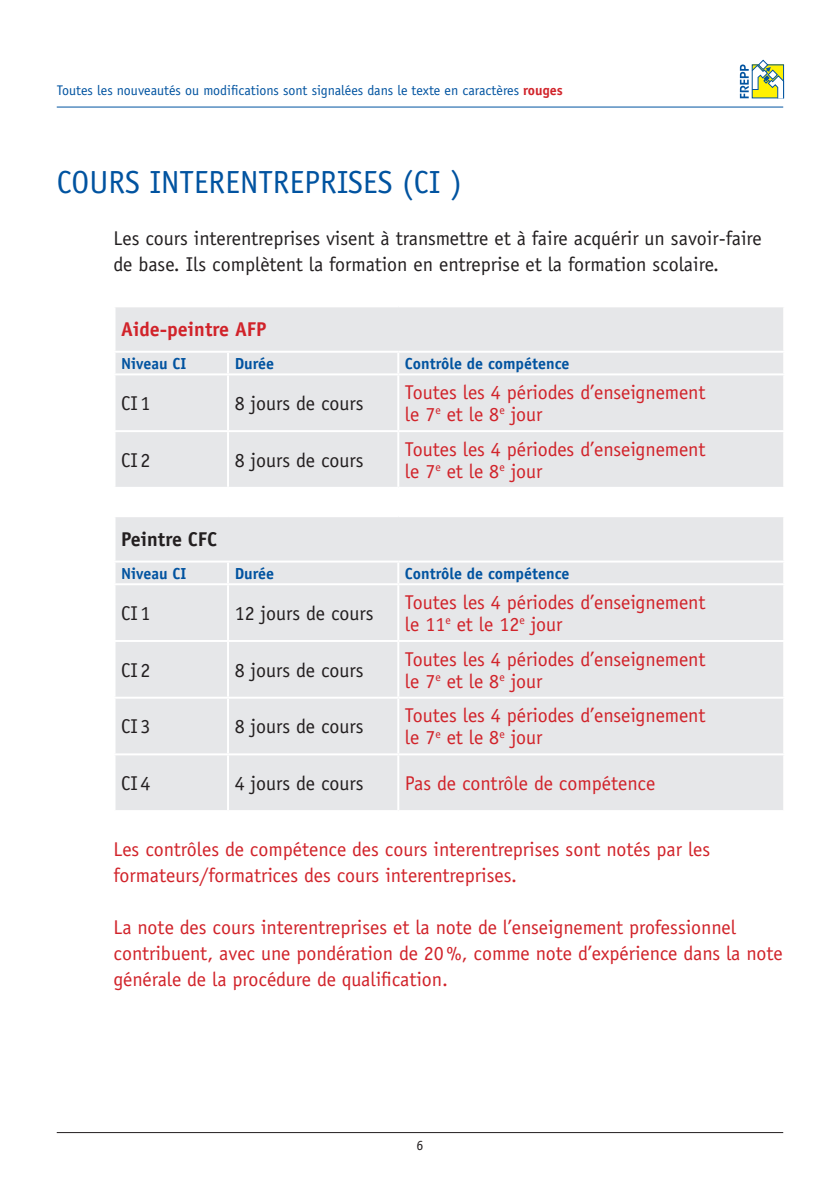
<style>
.page{position:relative;width:840px;height:1191px;background:#fff}
.page>*{position:absolute;margin:0;border:0;box-sizing:border-box;transform-origin:0 0}
.t1{font:32px "Officina Sans Std";color:#0153a0}
.t2{font:20px/22px "Officina Sans Std";color:#d1232a}
.t3{font:20px/26px "Officina Sans Std";color:#231f20}
.t4{font:700 20px "Officina Sans Std";color:#d1232a}
.t5{font:700 20px "Officina Sans Std";color:#231f20}
.t6{font:700 16px "Officina Sans Std";color:#0153a0}
.t7{font:14px "Officina Sans Std";color:#0153a0}
.t8{font:14px "Officina Sans Std";color:#231f20}
.s1{font-weight:700;color:#d1232a}
</style>
<div class="page">
<hr style="left:57px;top:107px;width:725px;height:1px;background:#0153a0">
<hr style="left:57px;top:1132px;width:725px;height:1px;background:#231f20">
<svg style="left:739px;top:59px;width:45px;height:40px"></svg>
<div style="left:115px;top:307px;width:667px;height:503px;background:#e6e7e9"></div>
<hr style="left:113px;top:351px;width:115px;height:2px;background:#fff">
<hr style="left:228px;top:351px;width:170px;height:2px;background:#fff">
<hr style="left:227px;top:353px;width:2px;height:20px;background:#fff">
<hr style="left:398px;top:351px;width:386px;height:2px;background:#fff">
<hr style="left:397px;top:353px;width:2px;height:20px;background:#fff">
<hr style="left:113px;top:373px;width:115px;height:2px;background:#fff">
<hr style="left:228px;top:373px;width:170px;height:2px;background:#fff">
<hr style="left:227px;top:375px;width:2px;height:55px;background:#fff">
<hr style="left:398px;top:373px;width:386px;height:2px;background:#fff">
<hr style="left:397px;top:375px;width:2px;height:55px;background:#fff">
<hr style="left:113px;top:430px;width:115px;height:2px;background:#fff">
<hr style="left:228px;top:430px;width:170px;height:2px;background:#fff">
<hr style="left:227px;top:432px;width:2px;height:55px;background:#fff">
<hr style="left:398px;top:430px;width:386px;height:2px;background:#fff">
<hr style="left:397px;top:432px;width:2px;height:55px;background:#fff">
<hr style="left:113px;top:487px;width:115px;height:2px;background:#fff">
<hr style="left:228px;top:487px;width:170px;height:2px;background:#fff">
<hr style="left:227px;top:489px;width:2px;height:26px;background:#fff">
<hr style="left:398px;top:487px;width:386px;height:2px;background:#fff">
<hr style="left:397px;top:489px;width:2px;height:26px;background:#fff">
<hr style="left:113px;top:515px;width:115px;height:2px;background:#fff">
<hr style="left:228px;top:515px;width:170px;height:2px;background:#fff">
<hr style="left:398px;top:515px;width:386px;height:2px;background:#fff">
<hr style="left:113px;top:560px;width:115px;height:2px;background:#fff">
<hr style="left:228px;top:560px;width:170px;height:2px;background:#fff">
<hr style="left:227px;top:562px;width:2px;height:21px;background:#fff">
<hr style="left:398px;top:560px;width:386px;height:2px;background:#fff">
<hr style="left:397px;top:562px;width:2px;height:21px;background:#fff">
<hr style="left:113px;top:583px;width:115px;height:2px;background:#fff">
<hr style="left:228px;top:583px;width:170px;height:2px;background:#fff">
<hr style="left:227px;top:585px;width:2px;height:55px;background:#fff">
<hr style="left:398px;top:583px;width:386px;height:2px;background:#fff">
<hr style="left:397px;top:585px;width:2px;height:55px;background:#fff">
<hr style="left:113px;top:640px;width:115px;height:2px;background:#fff">
<hr style="left:228px;top:640px;width:170px;height:2px;background:#fff">
<hr style="left:227px;top:642px;width:2px;height:54px;background:#fff">
<hr style="left:398px;top:640px;width:386px;height:2px;background:#fff">
<hr style="left:397px;top:642px;width:2px;height:54px;background:#fff">
<hr style="left:113px;top:696px;width:115px;height:2px;background:#fff">
<hr style="left:228px;top:696px;width:170px;height:2px;background:#fff">
<hr style="left:227px;top:698px;width:2px;height:55px;background:#fff">
<hr style="left:398px;top:696px;width:386px;height:2px;background:#fff">
<hr style="left:397px;top:698px;width:2px;height:55px;background:#fff">
<hr style="left:113px;top:753px;width:115px;height:2px;background:#fff">
<hr style="left:228px;top:753px;width:170px;height:2px;background:#fff">
<hr style="left:227px;top:755px;width:2px;height:55px;background:#fff">
<hr style="left:398px;top:753px;width:386px;height:2px;background:#fff">
<hr style="left:397px;top:755px;width:2px;height:55px;background:#fff">
<p class="t7" style="left:57px;top:82px;width:507px">Toutes les nouveautés ou modifications sont signalées dans le texte en caractères <span class="s1">rouges</span></p>
<h1 class="t1" style="left:57px;top:164px;width:406px">COURS INTERENTREPRISES (CI )</h1>
<p class="t3" style="left:113px;top:226px;width:649px">Les cours interentreprises visent à transmettre et à faire acquérir un savoir-faire de base. Ils complètent la formation en entreprise et la formation scolaire.</p>
<p class="t4" style="left:121px;top:317px;width:147px">Aide-peintre AFP</p>
<p class="t6" style="left:121px;top:353px;width:67px">Niveau CI</p>
<p class="t6" style="left:234px;top:353px;width:41px">Durée</p>
<p class="t6" style="left:405px;top:353px;width:166px">Contrôle de compétence</p>
<p class="t3" style="left:121px;top:390px;width:31px">CI1</p>
<p class="t3" style="left:234px;top:390px;width:130px">8 jours de cours</p>
<p class="t2" style="left:405px;top:381px;width:302px">Toutes les 4 périodes d’enseignement le 7<sup>e</sup> et le 8<sup>e</sup> jour</p>
<p class="t3" style="left:121px;top:447px;width:31px">CI2</p>
<p class="t3" style="left:234px;top:447px;width:130px">8 jours de cours</p>
<p class="t2" style="left:405px;top:438px;width:302px">Toutes les 4 périodes d’enseignement le 7<sup>e</sup> et le 8<sup>e</sup> jour</p>
<p class="t5" style="left:121px;top:527px;width:97px">Peintre CFC</p>
<p class="t6" style="left:121px;top:563px;width:67px">Niveau CI</p>
<p class="t6" style="left:234px;top:563px;width:41px">Durée</p>
<p class="t6" style="left:405px;top:563px;width:166px">Contrôle de compétence</p>
<p class="t3" style="left:121px;top:600px;width:31px">CI1</p>
<p class="t3" style="left:234px;top:600px;width:140px">12 jours de cours</p>
<p class="t2" style="left:405px;top:591px;width:302px">Toutes les 4 périodes d’enseignement le 11<sup>e</sup> et le 12<sup>e</sup> jour</p>
<p class="t3" style="left:121px;top:657px;width:31px">CI2</p>
<p class="t3" style="left:234px;top:657px;width:130px">8 jours de cours</p>
<p class="t2" style="left:405px;top:648px;width:302px">Toutes les 4 périodes d’enseignement le 7<sup>e</sup> et le 8<sup>e</sup> jour</p>
<p class="t3" style="left:121px;top:713px;width:31px">CI3</p>
<p class="t3" style="left:234px;top:713px;width:130px">8 jours de cours</p>
<p class="t2" style="left:405px;top:704px;width:302px">Toutes les 4 périodes d’enseignement le 7<sup>e</sup> et le 8<sup>e</sup> jour</p>
<p class="t3" style="left:121px;top:770px;width:31px">CI4</p>
<p class="t3" style="left:234px;top:770px;width:130px">4 jours de cours</p>
<p class="t2" style="left:405px;top:772px;width:252px">Pas de contrôle de compétence</p>
<p class="t2" style="left:113px;top:836px;width:598px;line-height:26px">Les contrôles de compétence des cours interentreprises sont notés par les formateurs/formatrices des cours interentreprises.</p>
<p class="t2" style="left:113px;top:914px;width:670px;line-height:26px">La note des cours interentreprises et la note de l’enseignement professionnel contribuent, avec une pondération de 20%, comme note d’expérience dans la note générale de la procédure de qualification.</p>
<p class="t8" style="left:416px;top:1137px;width:8px">6</p>
</div>
